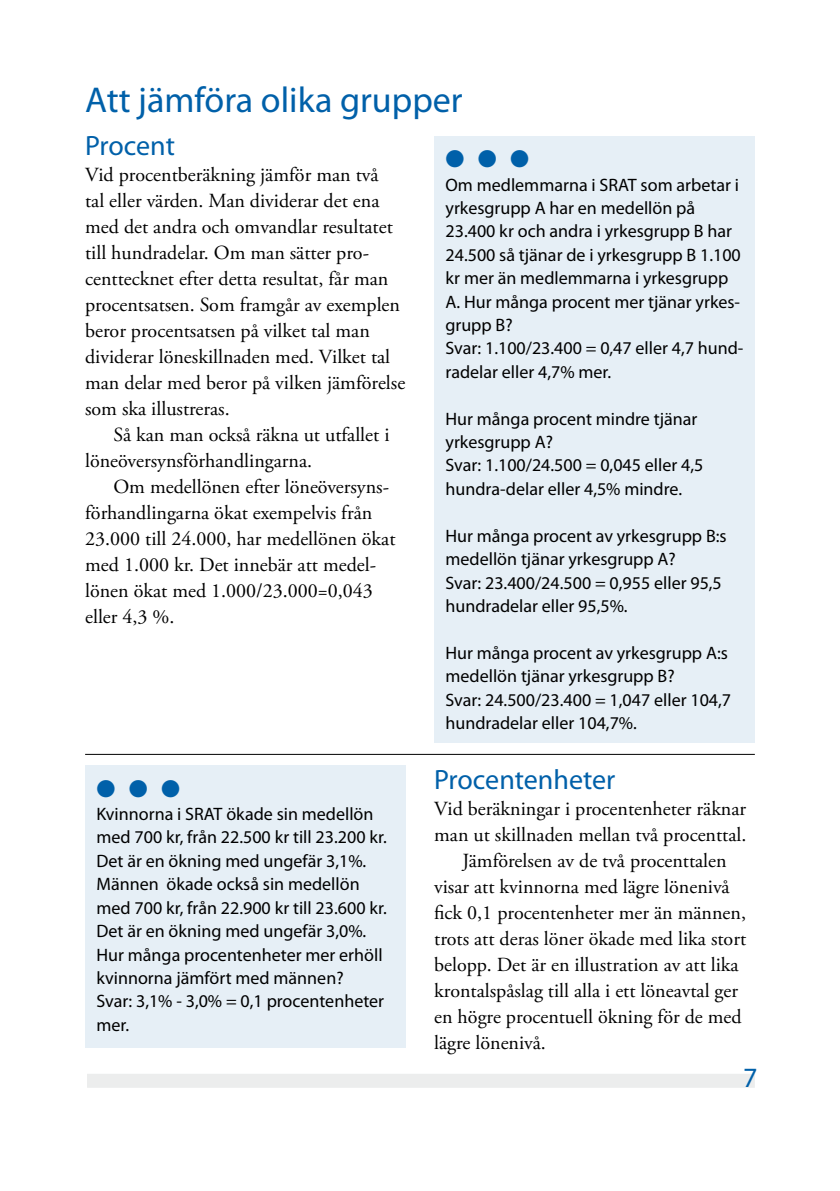
<style>
.page{position:relative;width:840px;height:1191px;background:#fff}
.page>*{position:absolute;margin:0;border:0;box-sizing:border-box;transform-origin:0 0}
.t1{font:36px "Myriad Pro";color:#0060a9}
.t2{font:28px "Myriad Pro";letter-spacing:-.005em;color:#0060a9}
.t3{font:24px "Zapf Dingbats";color:#0060a9}
.t4{font:20px/26px "Adobe Garamond Pro";color:#000}
.t5{font:18px/23.4px "Myriad Pro";color:#000}
</style>
<div class="page">
<div style="left:87px;top:1073px;width:667px;height:14px;background:#eceded"></div>
<div style="left:434px;top:136px;width:320px;height:607px;background:#e6eff6"></div>
<div style="left:85px;top:765px;width:320px;height:283px;background:#e6eff6"></div>
<hr style="left:85px;top:754px;width:669px;height:1px;background:#000">
<h1 class="t1" style="left:85px;top:80px;width:379px">Att jämföra olika grupper</h1>
<h2 class="t2" style="left:85px;top:130px;width:91px">Procent</h2>
<p class="t4" style="left:85px;top:162px;width:321px">Vid procentberäkning jämför man två<br>tal eller värden. Man dividerar det ena med det andra och omvandlar resultatet till hundradelar. Om man sätter pro&shy;centtecknet efter detta resultat, får man procentsatsen. Som framgår av exemplen beror procentsatsen på vilket tal man dividerar löneskillnaden med. Vilket tal man delar med beror på vilken jämförelse som ska illustreras.</p>
<p class="t4" style="left:85px;top:422px;width:306px;text-indent:28px">Så kan man också räkna ut utfallet i löneöversynsförhandlingarna.</p>
<p class="t4" style="left:85px;top:474px;width:312px;text-indent:28px">Om medellönen efter löneöversyns&shy;förhandlingarna ökat exempelvis från 23.000 till 24.000, har medellönen ökat med 1.000 kr. Det innebär att medel-- lönen ökat med 1.000/23.000=0,043 eller 4,3 %.</p>
<p class="t3" style="left:96px;top:777px;width:85px">● ● ●</p>
<p class="t5" style="left:96px;top:802px;width:292px">Kvinnorna i SRAT ökade sin medellön med 700 kr, från 22.500 kr till 23.200 kr.<br>Det är en ökning med ungefär 3,1%.<br>Männen ökade också sin medellön med 700 kr, från 22.900 kr till 23.600 kr.<br>Det är en ökning med ungefär 3,0%.<br>Hur många procentenheter mer erhöll kvinnorna jämfört med männen?<br>Svar: 3,1% - 3,0% = 0,1 procentenheter mer.</p>
<p class="t3" style="left:445px;top:147px;width:85px">● ● ●</p>
<p class="t5" style="left:445px;top:173px;width:299px">Om medlemmarna i SRAT som arbetar i yrkesgrupp A har en medellön på<br>23.400 kr och andra i yrkesgrupp B har<br>24.500 så tjänar de i yrkesgrupp B 1.100 kr mer än medlemmarna i yrkesgrupp<br>A. Hur många procent mer tjänar yrkes&shy;grupp B?<br>Svar: 1.100/23.400 = 0,47 eller 4,7 hund&shy;radelar eller 4,7% mer.</p>
<p class="t5" style="left:445px;top:407px;width:259px">Hur många procent mindre tjänar yrkesgrupp A?<br>Svar: 1.100/24.500 = 0,045 eller 4,5 hundra-delar eller 4,5% mindre.</p>
<p class="t5" style="left:445px;top:524px;width:282px">Hur många procent av yrkesgrupp B:s medellön tjänar yrkesgrupp A?<br>Svar: 23.400/24.500 = 0,955 eller 95,5 hundradelar eller 95,5%.</p>
<p class="t5" style="left:445px;top:641px;width:287px">Hur många procent av yrkesgrupp A:s medellön tjänar yrkesgrupp B?<br>Svar: 24.500/23.400 = 1,047 eller 104,7 hundradelar eller 104,7%.</p>
<h2 class="t2" style="left:434px;top:764px;width:183px">Procentenheter</h2>
<p class="t4" style="left:434px;top:796px;width:313px">Vid beräkningar i procentenheter räknar</p>
<p class="t4" style="left:434px;top:822px;width:313px">man ut skillnaden mellan två procenttal.</p>
<p class="t4" style="left:462px;top:848px;width:265px">Jämförelsen av de två procenttalen</p>
<p class="t4" style="left:434px;top:874px;width:297px">visar att kvinnorna med lägre lönenivå</p>
<p class="t4" style="left:434px;top:900px;width:313px">fick 0,1 procentenheter mer än männen,</p>
<p class="t4" style="left:434px;top:926px;width:313px">trots att deras löner ökade med lika stort</p>
<p class="t4" style="left:434px;top:952px;width:306px">belopp. Det är en illustration av att lika</p>
<p class="t4" style="left:434px;top:978px;width:305px">krontalspåslag till alla i ett löneavtal ger</p>
<p class="t4" style="left:434px;top:1004px;width:309px">en högre procentuell ökning för de med</p>
<p class="t4" style="left:434px;top:1030px;width:113px">lägre lönenivå.</p>
<h2 class="t2" style="left:742px;top:1062px;width:16px">7</h2>
</div>
